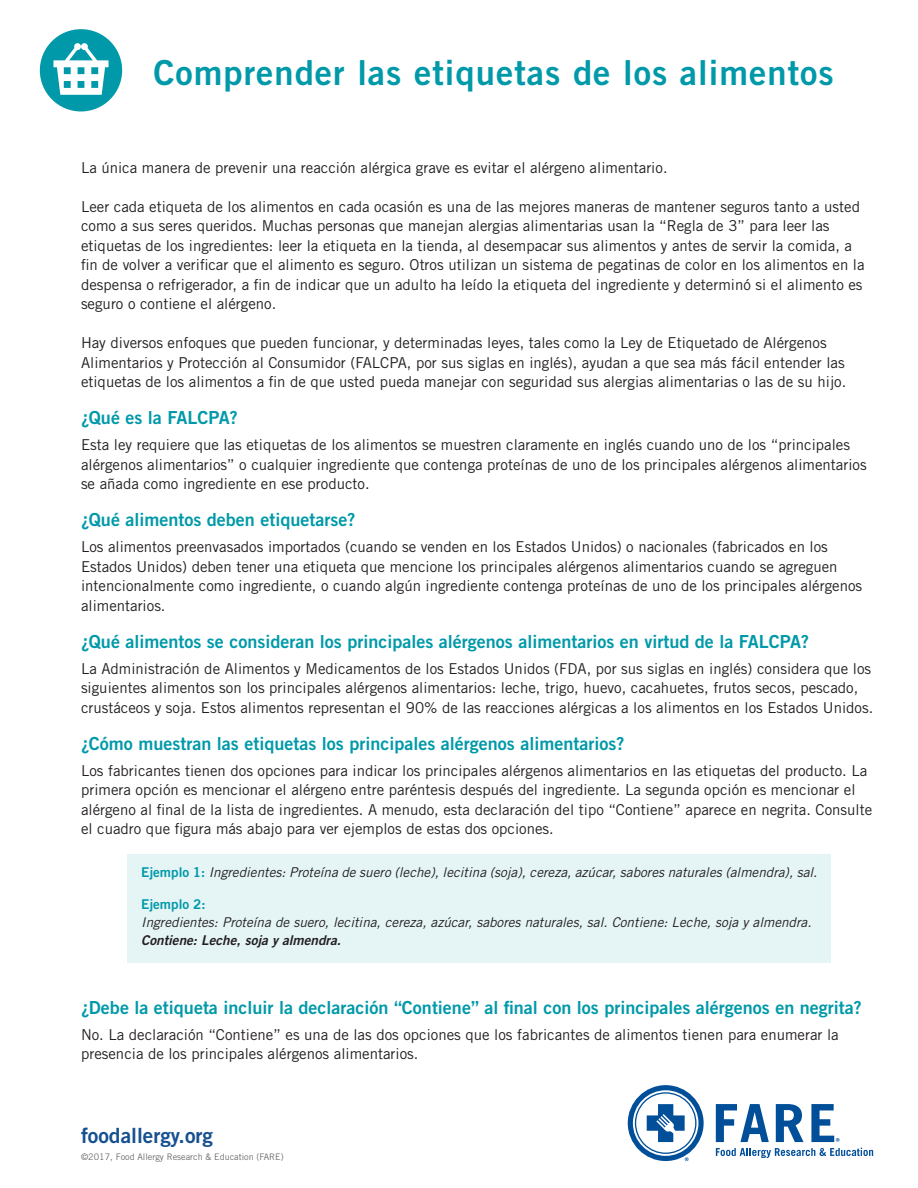
<style>
.page{position:relative;width:918px;height:1188px;background:#fff}
.page>*{position:absolute;margin:0;border:0;box-sizing:border-box;transform-origin:0 0}
.Front_Titles{font:34.5px "Trade Gothic LT Std Bd 2";letter-spacing:.03em;color:#0099a9}
.t1{font:21px "Trade Gothic LT Std Bd 2";color:#165090}
.Subhead_Copy{font:18px "Trade Gothic LT Std Bd 2";color:#0099a9}
.Body_Copy{font:15px/19.5px "Trade Gothic LT Std";color:#231f20}
.t2{font:italic 13.5px/18px "Trade Gothic LT Std";color:#231f20}
.t3{font:9px "Trade Gothic LT Std";color:#6c6d70}
.s1{font-family:"Trade Gothic LT Std Bd 2";font-style:normal;color:#0099a9}
.s2{font-family:"Trade Gothic LT Std Bd 2 Obl";font-style:normal}
</style>
<div class="page">
<svg style="left:716px;top:1104px;width:53px;height:38px"></svg>
<svg style="left:776px;top:1104px;width:28px;height:38px"></svg>
<svg style="left:716px;top:1148px;width:157px;height:10px"></svg>
<svg style="left:628px;top:1085px;width:76px;height:76px"></svg>
<svg style="left:811px;top:1104px;width:29px;height:38px"></svg>
<div style="left:40px;top:29px;width:82px;height:82px;background:#0099a9;border-radius:50%"></div>
<svg style="left:53px;top:43px;width:56px;height:52px"></svg>
<div style="left:128px;top:854px;width:703px;height:109px;background:#e5f5f6"></div>
<p class="Front_Titles" style="left:153px;top:51px;width:682px">Comprender las etiquetas de los alimentos</p>
<p class="Body_Copy" style="left:81px;top:158px;width:588px">La única manera de prevenir una reacción alérgica grave es evitar el alérgeno alimentario.</p>
<p class="Body_Copy" style="left:81px;top:197px;width:785px">Leer cada etiqueta de los alimentos en cada ocasión es una de las mejores maneras de mantener seguros tanto a usted como a sus seres queridos. Muchas personas que manejan alergias alimentarias usan la “Regla de 3” para leer las etiquetas de los ingredientes: leer la etiqueta en la tienda, al desempacar sus alimentos y antes de servir la comida, a fin de volver a verificar que el alimento es seguro. Otros utilizan un sistema de pegatinas de color en los alimentos en la despensa o refrigerador, a fin de indicar que un adulto ha leído la etiqueta del ingrediente y determinó si el alimento es seguro o contiene el alérgeno.</p>
<p class="Body_Copy" style="left:81px;top:333px;width:767px">Hay diversos enfoques que pueden funcionar, y determinadas leyes, tales como la Ley de Etiquetado de Alérgenos<br>Alimentarios y Protección al Consumidor (FALCPA, por sus siglas en inglés), ayudan a que sea más fácil entender las etiquetas de los alimentos a fin de que usted pueda manejar con seguridad sus alergias alimentarias o las de su hijo.</p>
<p class="Subhead_Copy" style="left:81px;top:406px;width:158px">¿Qué es la FALCPA?</p>
<p class="Body_Copy" style="left:81px;top:435px;width:787px">Esta ley requiere que las etiquetas de los alimentos se muestren claramente en inglés cuando uno de los “principales alérgenos alimentarios” o cualquier ingrediente que contenga proteínas de uno de los principales alérgenos alimentarios se añada como ingrediente en ese producto.</p>
<p class="Subhead_Copy" style="left:81px;top:508px;width:276px">¿Qué alimentos deben etiquetarse?</p>
<p class="Body_Copy" style="left:81px;top:537px;width:783px">Los alimentos preenvasados importados (cuando se venden en los Estados Unidos) o nacionales (fabricados en los Estados Unidos) deben tener una etiqueta que mencione los principales alérgenos alimentarios cuando se agreguen intencionalmente como ingrediente, o cuando algún ingrediente contenga proteínas de uno de los principales alérgenos alimentarios.</p>
<p class="Subhead_Copy" style="left:81px;top:630px;width:730px">¿Qué alimentos se consideran los principales alérgenos alimentarios en virtud de la FALCPA?</p>
<p class="Body_Copy" style="left:81px;top:659px;width:794px">La Administración de Alimentos y Medicamentos de los Estados Unidos (FDA, por sus siglas en inglés) considera que los siguientes alimentos son los principales alérgenos alimentarios: leche, trigo, huevo, cacahuetes, frutos secos, pescado, crustáceos y soja. Estos alimentos representan el 90% de las reacciones alérgicas a los alimentos en los Estados Unidos.</p>
<p class="Subhead_Copy" style="left:81px;top:732px;width:545px">¿Cómo muestran las etiquetas los principales alérgenos alimentarios?</p>
<p class="Body_Copy" style="left:81px;top:761px;width:793px">Los fabricantes tienen dos opciones para indicar los principales alérgenos alimentarios en las etiquetas del producto. La primera opción es mencionar el alérgeno entre paréntesis después del ingrediente. La segunda opción es mencionar el alérgeno al final de la lista de ingredientes. A menudo, esta declaración del tipo “Contiene” aparece en negrita. Consulte el cuadro que figura más abajo para ver ejemplos de estas dos opciones.</p>
<p class="t2" style="left:141px;top:864px;width:678px"><span class="s1">Ejemplo 1:</span> Ingredientes: Proteína de suero (leche), lecitina (soja), cereza, azúcar, sabores naturales (almendra), sal.</p>
<p class="t2" style="left:141px;top:895px;width:672px"><span class="s1">Ejemplo 2:<br></span>Ingredientes: Proteína de suero, lecitina, cereza, azúcar, sabores naturales, sal. Contiene: Leche, soja y almendra.<br><span class="s2">Contiene: Leche, soja y almendra.</span></p>
<p class="Subhead_Copy" style="left:81px;top:996px;width:782px">¿Debe la etiqueta incluir la declaración “Contiene” al final con los principales alérgenos en negrita?</p>
<p class="Body_Copy" style="left:81px;top:1025px;width:759px">No. La declaración “Contiene” es una de las dos opciones que los fabricantes de alimentos tienen para enumerar la presencia de los principales alérgenos alimentarios.</p>
<h2 class="t1" style="left:81px;top:1122px;width:134px">foodallergy.org</h2>
<p class="t3" style="left:81px;top:1151px;width:204px">©2017, Food Allergy Research &amp; Education (FARE)</p>
</div>
